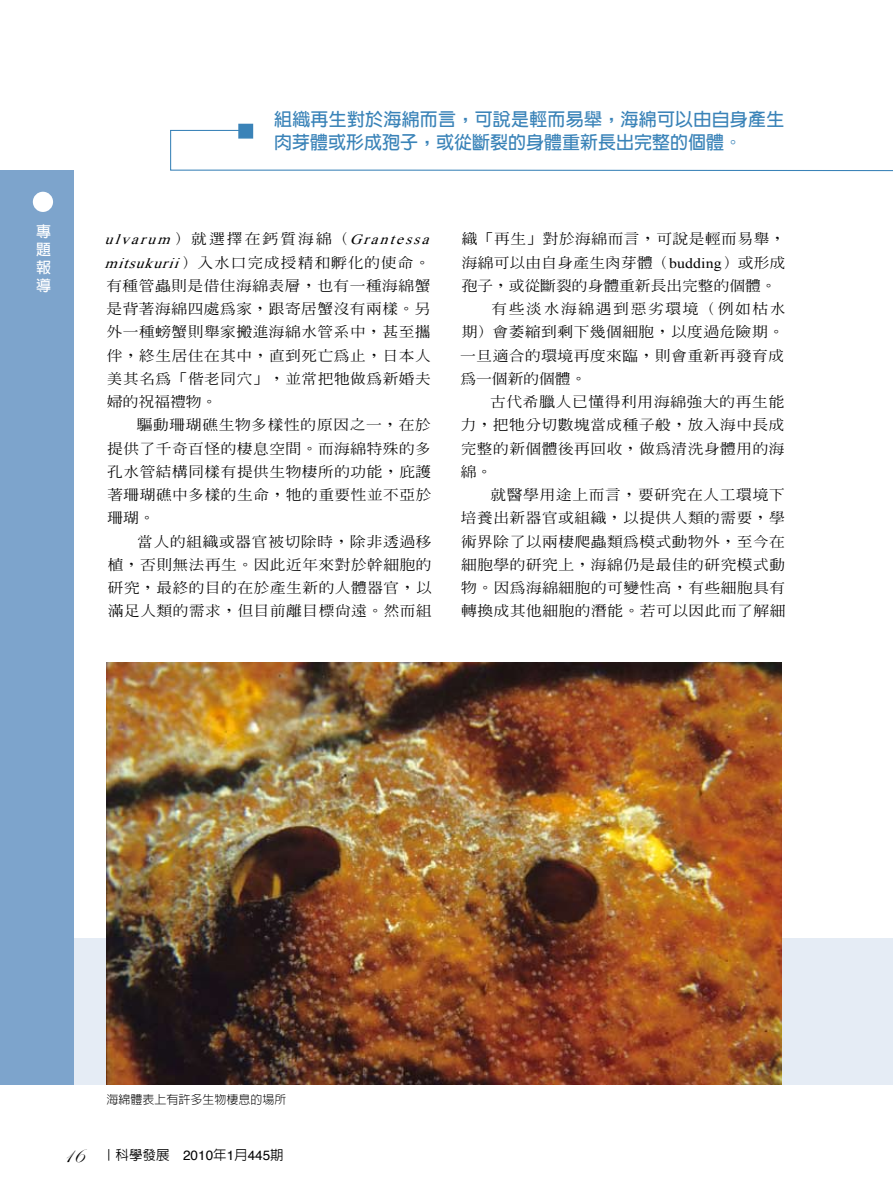
<style>
.page{position:relative;width:893px;height:1191px;background:#fff}
.page>*{position:absolute;margin:0;border:0;box-sizing:border-box;transform-origin:0 0}
.t1{font:700 18px/22.5px "AR New Hei B5";letter-spacing:.015em;color:#3a83b8}
.t2{font:700 15px/18px "AR Hei B5";color:#fff;text-align:justify}
.t3{font:500 14.1px/23.2px "AR Ming B5";letter-spacing:.03em;color:#000;text-align:justify;scale:1.11 1}
.t4{font:500 14.1px "AR Ming B5";color:#000;scale:1.11 1}
.t5{font:italic 14.1px "Times New Roman";color:#000;scale:1.11 1}
.t6{font:500 14.1px "AR Ming B5";letter-spacing:.01em;color:#000;scale:1.11 1}
.t7{font:500 14.1px "AR Ming B5";letter-spacing:.105em;color:#000;scale:1.11 1}
.t8{font:500 13.5px "AR Hei B5";color:#000}
.t9{font:300 12px "AR Hei B5";color:#000}
.s1{font-family:"AR Ming B5";font-weight:500;font-style:normal}
.s2{font-family:"Times New Roman";font-weight:400;font-style:italic}
.s3{font-family:"Times New Roman";font-weight:400}
.s4{font-family:"Edwardian Script ITC";font-weight:400;font-size:22.5px}
.s5{font-family:"Helvetica";font-weight:400}
</style>
<div class="page">
<div style="left:0;top:170px;width:74px;height:914px;background:#7da4cc"></div>
<div style="left:33px;top:192px;width:20px;height:20px;background:#fff;border-radius:50%"></div>
<div style="left:74px;top:938px;width:819px;height:146px;background:#e5ecf5"></div>
<svg style="left:170px;top:129px;width:723px;height:43px"></svg>
<div style="left:238px;top:124px;width:15px;height:15px;background:#3a83b8;border:2px solid #3a83b8"></div>
<img style="left:106px;top:663px;width:676px;height:421px">
<p class="t2" style="left:36px;top:222px;width:16px">專題報導</p>
<p class="t1" style="left:274px;top:108px;width:512px">組織再生對於海綿而言，可說是輕而易舉，海綿可以由自身產生肉芽體或形成孢子，或從斷裂的身體重新長出完整的個體。</p>
<p class="t5" style="left:105px;top:230px;width:299px">ulvarum <span class="s1">）就選擇在鈣質海綿（</span> Grantessa</p>
<p class="t3" style="left:105px;top:251px;width:296px"><span class="s2">mitsukurii</span>）入水口完成授精和孵化的使命。有種管蟲則是借住海綿表層，也有一種海綿蟹是背著海綿四處為家，跟寄居蟹沒有兩樣。另外一種螃蟹則舉家搬進海綿水管系中，甚至攜伴，終生居住在其中，直到死亡為止，日本人美其名為「偕老同穴」，並常把牠做為新婚夫婦的祝福禮物。</p>
<p class="t3" style="left:107px;top:413px;width:294px;text-indent:30px">驅動珊瑚礁生物多樣性的原因之一，在於提供了千奇百怪的棲息空間。而海綿特殊的多孔水管結構同樣有提供生物棲所的功能，庇護著珊瑚礁中多樣的生命，牠的重要性並不亞於珊瑚。</p>
<p class="t3" style="left:108px;top:530px;width:294px;text-indent:30px">當人的組織或器官被切除時，除非透過移植，否則無法再生。因此近年來對於幹細胞的研究，最終的目的在於產生新的人體器官，以滿足人類的需求，但目前離目標尚遠。然而組</p>
<p class="t3" style="left:462px;top:227px;width:293px">織「再生」對於海綿而言，可說是輕而易舉，</p>
<p class="t6" style="left:462px;top:255px;width:293px">海綿可以由自身產生肉芽體（<span class="s3">budding</span>）或形成</p>
<p class="t4" style="left:462px;top:278px;width:285px">孢子，或從斷裂的身體重新長出完整的個體。</p>
<p class="t7" style="left:491px;top:302px;width:267px">有些淡水海綿遇到惡劣環境（例如枯水</p>
<p class="t3" style="left:462px;top:320px;width:292px">期）會萎縮到剩下幾個細胞，以度過危險期。</p>
<p class="t3" style="left:460px;top:344px;width:293px">一旦適合的環境再度來臨，則會重新再發育成</p>
<p class="t4" style="left:460px;top:371px;width:115px">為一個新的個體。</p>
<p class="t3" style="left:490px;top:390px;width:267px">古代希臘人已懂得利用海綿強大的再生能</p>
<p class="t3" style="left:461px;top:413px;width:293px">力，把牠分切數塊當成種子般，放入海中長成</p>
<p class="t3" style="left:461px;top:437px;width:293px">完整的新個體後再回收，做為清洗身體用的海</p>
<p class="t3" style="left:461px;top:460px;width:30px">綿。</p>
<p class="t3" style="left:491px;top:483px;width:267px">就醫學用途上而言，要研究在人工環境下</p>
<p class="t3" style="left:461px;top:506px;width:293px">培養出新器官或組織，以提供人類的需要，學</p>
<p class="t3" style="left:461px;top:530px;width:293px">術界除了以兩棲爬蟲類為模式動物外，至今在</p>
<p class="t3" style="left:461px;top:553px;width:293px">細胞學的研究上，海綿仍是最佳的研究模式動</p>
<p class="t3" style="left:461px;top:576px;width:293px">物。因為海綿細胞的可變性高，有些細胞具有</p>
<p class="t3" style="left:461px;top:599px;width:293px">轉換成其他細胞的潛能。若可以因此而了解細</p>
<p class="t9" style="left:107px;top:1093px;width:181px">海綿體表上有許多生物棲息的場所</p>
<p class="t8" style="left:62px;top:1147px;width:223px"><span class="s4">16</span> ｜科學發展 <span class="s5">2010</span>年<span class="s5">1</span>月<span class="s5">445</span>期</p>
</div>
